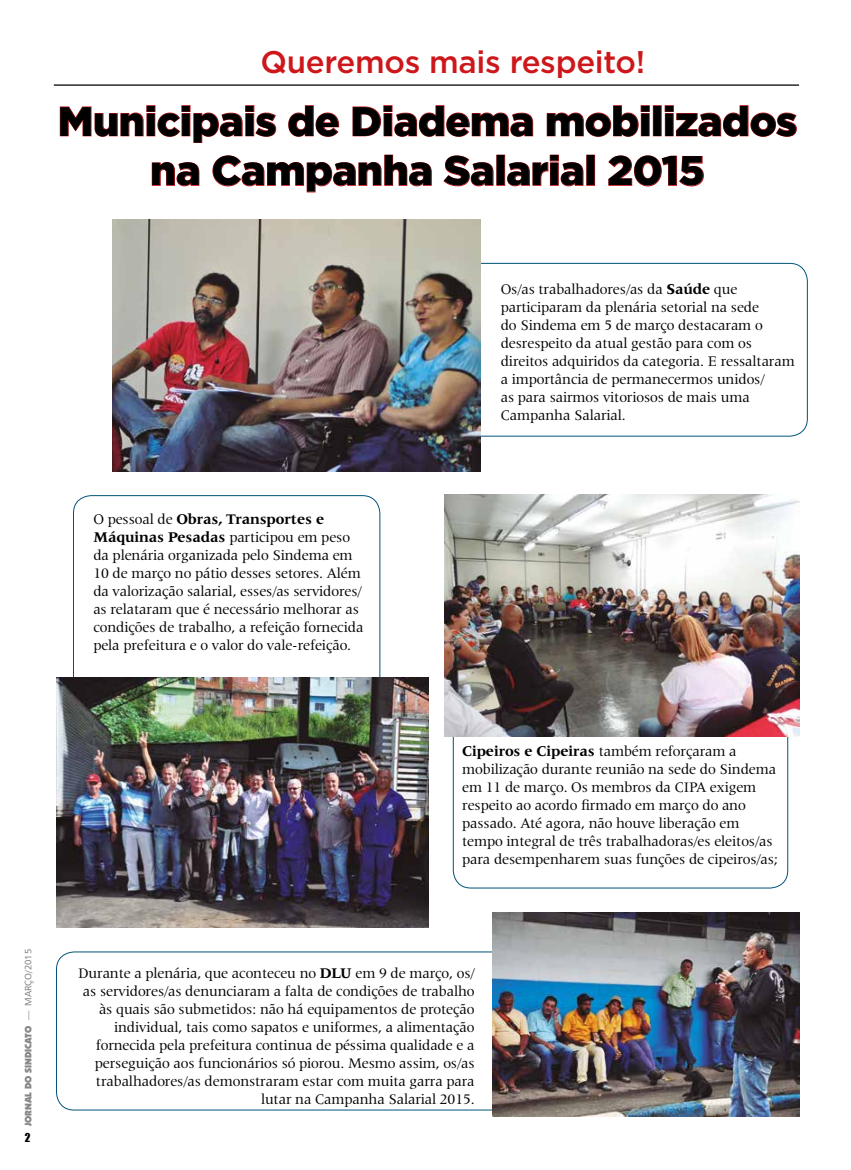
<style>
.page{position:relative;width:851px;height:1170px;background:#fff}
.page>*{position:absolute;margin:0;border:0;box-sizing:border-box;transform-origin:0 0}
.t1{font:900 41.25px/49.5px "Gotham";letter-spacing:-.01em;color:#000;text-align:center}
.t2{font:500 31.25px "Gotham";letter-spacing:-.01em;color:#cd171a}
.t3{font:15px/18px "Latin 725 BT";letter-spacing:-.01em;color:#000}
.t4{font:11.25px "Impact";color:#000}
.t5{font:900 9.38px "Kabel IT Cby BT";color:#878787}
.s1{font-weight:700}
.s2{font-family:"Humanist 777 BT Roman B";font-weight:400}
</style>
<div class="page">
<div style="left:56px;top:951px;width:470px;height:159px;border:1px solid #005478;border-radius:18px"></div>
<div style="left:452px;top:263px;width:355px;height:173px;border:1px solid #005478;border-radius:18px"></div>
<hr style="left:54px;top:84px;width:745px;height:2px;background:#000">
<svg style="left:60px;top:105px;width:216px;height:38px"></svg>
<svg style="left:288px;top:105px;width:51px;height:32px"></svg>
<svg style="left:352px;top:105px;width:181px;height:32px"></svg>
<svg style="left:546px;top:105px;width:103px;height:32px"></svg>
<div style="left:653px;top:106px;width:8px;height:30px;border:1px solid #cd171a"></div>
<svg style="left:664px;top:105px;width:132px;height:32px"></svg>
<svg style="left:152px;top:162px;width:47px;height:24px"></svg>
<svg style="left:212px;top:155px;width:220px;height:37px"></svg>
<svg style="left:443px;top:155px;width:50px;height:31px"></svg>
<svg style="left:507px;top:155px;width:76px;height:31px"></svg>
<svg style="left:608px;top:155px;width:96px;height:31px"></svg>
<img style="left:113px;top:219px;width:367px;height:253px">
<img style="left:444px;top:494px;width:355px;height:242px">
<img style="left:56px;top:677px;width:373px;height:250px">
<img style="left:492px;top:912px;width:307px;height:204px">
<h2 class="t2" style="left:260px;top:41px;width:386px">Queremos mais respeito!</h2>
<h1 class="t1" style="left:58px;top:96px;width:741px">Municipais de Diadema mobilizados na Campanha Salarial 2015</h1>
<p class="t3" style="left:93px;top:509px;width:271px">O pessoal de <span class="s1">Obras, Transportes e Máquinas Pesadas</span> participou em peso da plenária organizada pelo Sindema em 10 de março no pátio desses setores. Além da valorização salarial, esses/as servidores/ as relataram que é necessário melhorar as condições de trabalho, a refeição fornecida pela prefeitura e o valor do vale-refeição.</p>
<p class="t3" style="left:500px;top:280px;width:295px">Os/as trabalhadores/as da <span class="s1">Saúde</span> que participaram da plenária setorial na sede<br>do Sindema em 5 de março destacaram o desrespeito da atual gestão para com os direitos adquiridos da categoria. E ressaltaram a importância de permanecermos unidos/<br>as para sairmos vitoriosos de mais uma Campanha Salarial.</p>
<p class="t5" style="left:22px;top:1126px;width:179px;rotate:-90deg">JORNAL DO SINDICATO <span class="s2">— MARÇO/2015</span></p>
<p class="t4" style="left:25px;top:1128px;width:7px">2</p>
<p class="t3" style="left:462px;top:742px;width:317px"><span class="s1">Cipeiros e Cipeiras</span> também reforçaram a mobilização durante reunião na sede do Sindema em 11 de março. Os membros da CIPA exigem respeito ao acordo firmado em março do ano passado. Até agora, não houve liberação em tempo integral de três trabalhadoras/es eleitos/as para desempenharem suas funções de cipeiros/as;</p>
<p class="t3" style="left:78px;top:963px;width:398px;text-align:right">Durante a plenária, que aconteceu no <span class="s1">DLU</span> em 9 de março, os/ as servidores/as denunciaram a falta de condições de trabalho às quais são submetidos: não há equipamentos de proteção individual, tais como sapatos e uniformes, a alimentação fornecida pela prefeitura continua de péssima qualidade e a perseguição aos funcionários só piorou. Mesmo assim, os/as trabalhadores/as demonstraram estar com muita garra para lutar na Campanha Salarial 2015.</p>
</div>
